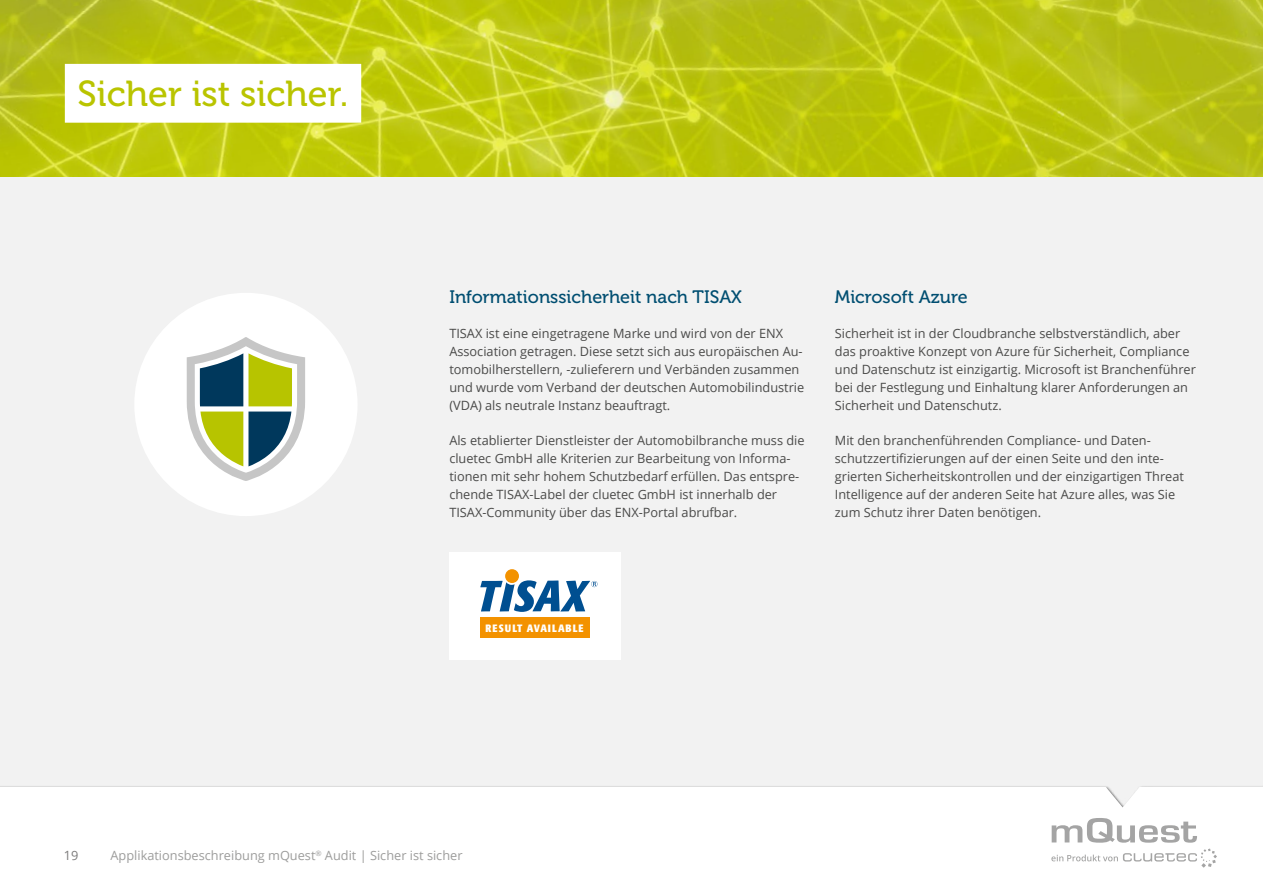
<style>
.page{position:relative;width:1263px;height:893px;background:#fff}
.page>*{position:absolute;margin:0;border:0;box-sizing:border-box;transform-origin:0 0}
.t1{font:36px "Museo 500";color:#b9c400}
.t2{font:18px "Museo 500";color:#004e71}
.t3{font:12.75px/17.9px "Open Sans";color:#4a4a49}
.t4{font:12.75px "Open Sans";color:#9d9d9c}
.t5{font:12.75px "Open Sans";color:#7c7b7b}
.t6{font:700 condensed 10.5px "Formata";letter-spacing:.1em;color:#fff}
</style>
<div class="page">
<img style="left:0;top:0;width:1263px;height:178px">
<div style="left:0;top:178px;width:1263px;height:715px;background:#f2f2f2"></div>
<div style="left:449px;top:553px;width:172px;height:107px;background:#fff"></div>
<div style="left:505px;top:569px;width:14px;height:14px;background:#f39200;border-radius:50%"></div>
<svg style="left:480px;top:580px;width:117px;height:32px"></svg>
<div style="left:480px;top:617px;width:110px;height:21px;background:#f39200"></div>
<div style="left:134px;top:293px;width:224px;height:223px;background:#fff;border-radius:50%"></div>
<svg style="left:187px;top:337px;width:118px;height:144px"></svg>
<div style="left:65px;top:64px;width:296px;height:59px;background:#fff"></div>
<div style="left:0;top:787px;width:1263px;height:106px;background:#fff"></div>
<svg style="left:1051px;top:818px;width:166px;height:49px"></svg>
<h1 class="t1" style="left:78px;top:74px;width:272px">Sicher ist sicher.</h1>
<h2 class="t2" style="left:449px;top:287px;width:294px">Informationssicherheit nach TISAX</h2>
<p class="t3" style="left:449px;top:324px;width:356px">TISAX ist eine eingetragene Marke und wird von der ENX Association getragen. Diese setzt sich aus europäischen Au&shy;tomobilherstellern, -zulieferern und Verbänden zusammen und wurde vom Verband der deutschen Automobilindustrie (VDA) als neutrale Instanz beauftragt.</p>
<p class="t3" style="left:449px;top:432px;width:357px">Als etablierter Dienstleister der Automobilbranche muss die cluetec GmbH alle Kriterien zur Bearbeitung von Informa&shy;tionen mit sehr hohem Schutzbedarf erfüllen. Das entspre&shy;chende TISAX-Label der cluetec GmbH ist innerhalb der TISAX-Community über das ENX-Portal abrufbar.</p>
<h2 class="t2" style="left:835px;top:287px;width:134px">Microsoft Azure</h2>
<p class="t3" style="left:835px;top:324px;width:363px">Sicherheit ist in der Cloudbranche selbstverständlich, aber das proaktive Konzept von Azure für Sicherheit, Compliance und Datenschutz ist einzigartig. Microsoft ist Branchenführer bei der Festlegung und Einhaltung klarer Anforderungen an Sicherheit und Datenschutz.</p>
<p class="t3" style="left:835px;top:432px;width:350px">Mit den branchenführenden Compliance- und Daten&shy;schutzzertifizierungen auf der einen Seite und den inte&shy;grierten Sicherheitskontrollen und der einzigartigen Threat Intelligence auf der anderen Seite hat Azure alles, was Sie zum Schutz ihrer Daten benötigen.</p>
<p class="t6" style="left:486px;top:622px;width:99px">RESULT AVAILABLE</p>
<p class="t5" style="left:64px;top:846px;width:16px">19</p>
<p class="t4" style="left:111px;top:846px;width:353px">Applikationsbeschreibung mQuest<sup>®</sup> Audit | Sicher ist sicher</p>
</div>
